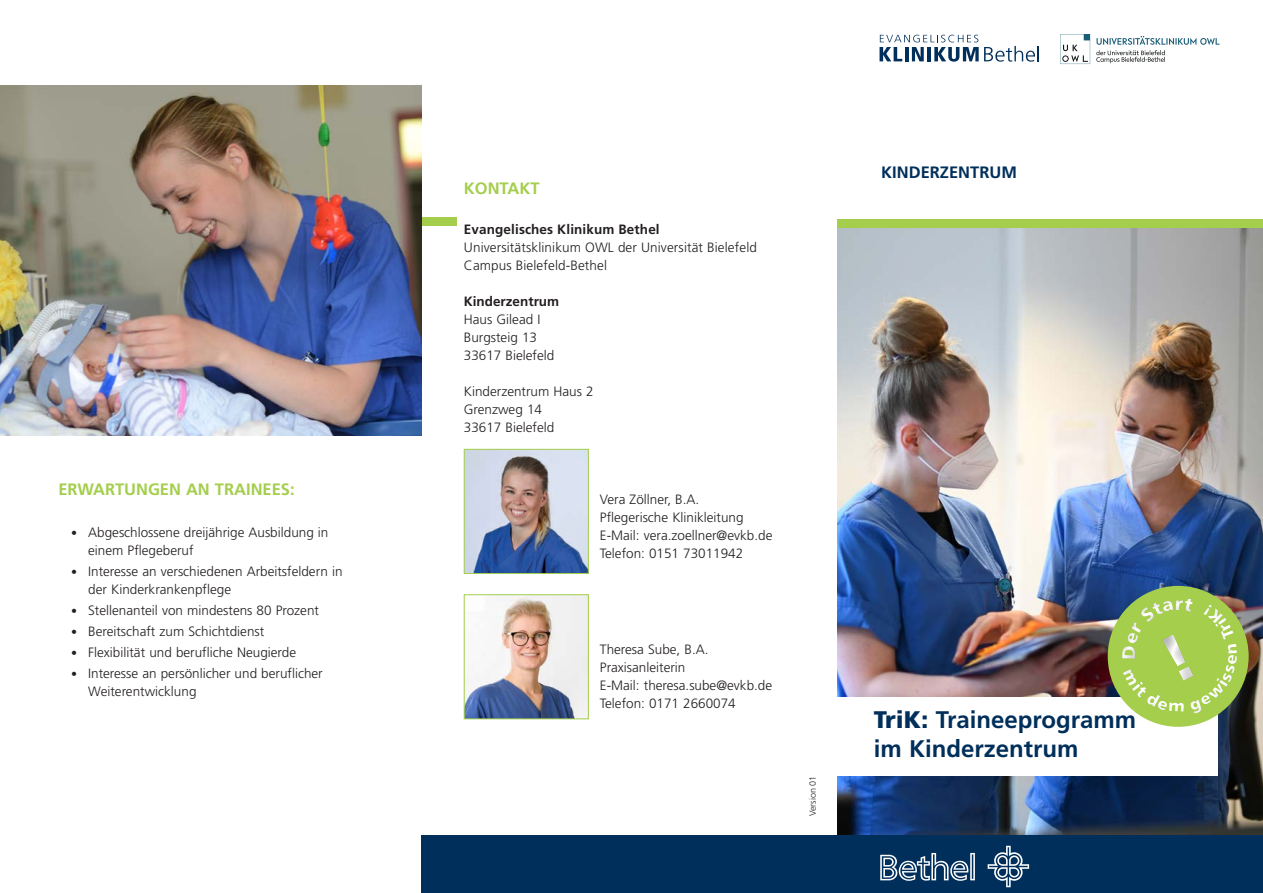
<style>
.page{position:relative;width:1263px;height:893px;background:#fff}
.page>*{position:absolute;margin:0;border:0;box-sizing:border-box;transform-origin:0 0}
.t1{font:700 24px "Frutiger LT Std";color:#002f5b}
.t2{font:700 16.5px "Frutiger LT Std";color:#a4ce4c}
.t3{font:700 16.5px "Frutiger LT Std";color:#002f5b}
.t4{font:300 13.5px/18px "Frutiger LT Std";color:#231f20}
.t5{font:700 13.5px "Frutiger LT Std";letter-spacing:.01em;color:#231f20}
.t6{font:300 9px "Frutiger LT Std";color:#231f20}
.s1{font-size:12px}
.s2{font-weight:900}
</style>
<div class="page">
<img style="left:838px;top:227px;width:425px;height:609px">
<div style="left:421px;top:836px;width:842px;height:57px;background:#002f5b"></div>
<div style="left:838px;top:219px;width:425px;height:8px;background:#a4ce4c"></div>
<svg style="left:988px;top:846px;width:41px;height:41px"></svg>
<svg style="left:880px;top:853px;width:95px;height:28px"></svg>
<div style="left:833px;top:697px;width:384px;height:79px;background:#fff"></div>
<div style="left:421px;top:217px;width:35px;height:8px;background:#a4ce4c"></div>
<svg style="left:879px;top:35px;width:160px;height:27px"></svg>
<svg style="left:1060px;top:34px;width:30px;height:30px"></svg>
<svg style="left:1096px;top:36px;width:123px;height:27px"></svg>
<img style="left:466px;top:451px;width:121px;height:121px">
<div style="left:464px;top:449px;width:125px;height:125px;border:1px solid #a4ce4c"></div>
<img style="left:466px;top:596px;width:121px;height:121px">
<div style="left:464px;top:594px;width:125px;height:125px;border:1px solid #a4ce4c"></div>
<img style="left:0;top:85px;width:421px;height:351px">
<svg style="left:1098px;top:573px;width:160px;height:161px"></svg>
<p class="t2" style="left:58px;top:479px;width:238px">ERWARTUNGEN AN TRAINEES:</p>
<p class="t4" style="left:88px;top:524px;width:242px;text-indent:-17px"><span class="s1">•</span> Abgeschlossene dreijährige Ausbildung in einem Pflegeberuf</p>
<p class="t4" style="left:88px;top:563px;width:256px;text-indent:-17px"><span class="s1">•</span> Interesse an verschiedenen Arbeitsfeldern in der Kinderkrankenpflege</p>
<p class="t4" style="left:71px;top:602px;width:249px"><span class="s1">•</span> Stellenanteil von mindestens 80 Prozent</p>
<p class="t4" style="left:71px;top:623px;width:195px"><span class="s1">•</span> Bereitschaft zum Schichtdienst</p>
<p class="t4" style="left:71px;top:644px;width:226px"><span class="s1">•</span> Flexibilität und berufliche Neugierde</p>
<p class="t4" style="left:88px;top:665px;width:236px;text-indent:-17px"><span class="s1">•</span> Interesse an persönlicher und beruflicher<br>Weiterentwicklung</p>
<p class="t2" style="left:464px;top:178px;width:77px">KONTAKT</p>
<p class="t5" style="left:464px;top:221px;width:197px">Evangelisches Klinikum Bethel</p>
<p class="t4" style="left:464px;top:239px;width:295px">Universitätsklinikum OWL der Universität Bielefeld</p>
<p class="t4" style="left:464px;top:257px;width:145px">Campus Bielefeld-Bethel</p>
<p class="t5" style="left:464px;top:293px;width:97px">Kinderzentrum</p>
<p class="t4" style="left:464px;top:311px;width:78px">Haus Gilead I</p>
<p class="t4" style="left:464px;top:329px;width:75px">Burgsteig 13</p>
<p class="t4" style="left:464px;top:347px;width:92px">33617 Bielefeld</p>
<p class="t4" style="left:464px;top:383px;width:131px">Kinderzentrum Haus 2</p>
<p class="t4" style="left:464px;top:401px;width:80px">Grenzweg 14</p>
<p class="t4" style="left:464px;top:419px;width:92px">33617 Bielefeld</p>
<p class="t4" style="left:600px;top:491px;width:101px">Vera Zöllner, B.A.</p>
<p class="t4" style="left:600px;top:509px;width:145px">Pflegerische Klinikleitung</p>
<p class="t4" style="left:600px;top:527px;width:174px">E-Mail: vera.zoellner@evkb.de</p>
<p class="t4" style="left:600px;top:545px;width:145px">Telefon: 0151 73011942</p>
<p class="t4" style="left:600px;top:641px;width:110px">Theresa Sube, B.A.</p>
<p class="t4" style="left:600px;top:659px;width:87px">Praxisanleiterin</p>
<p class="t4" style="left:600px;top:677px;width:174px">E-Mail: theresa.sube@evkb.de</p>
<p class="t4" style="left:600px;top:695px;width:137px">Telefon: 0171 2660074</p>
<p class="t6" style="left:807px;top:816px;width:42px;rotate:-90deg">Version 01</p>
<p class="t3" style="left:881px;top:163px;width:137px">KINDERZENTRUM</p>
<p class="t1" style="left:874px;top:705px;width:264px"><span class="s2">TriK:</span> Traineeprogramm</p>
<p class="t1" style="left:874px;top:734px;width:206px">im Kinderzentrum</p>
</div>
